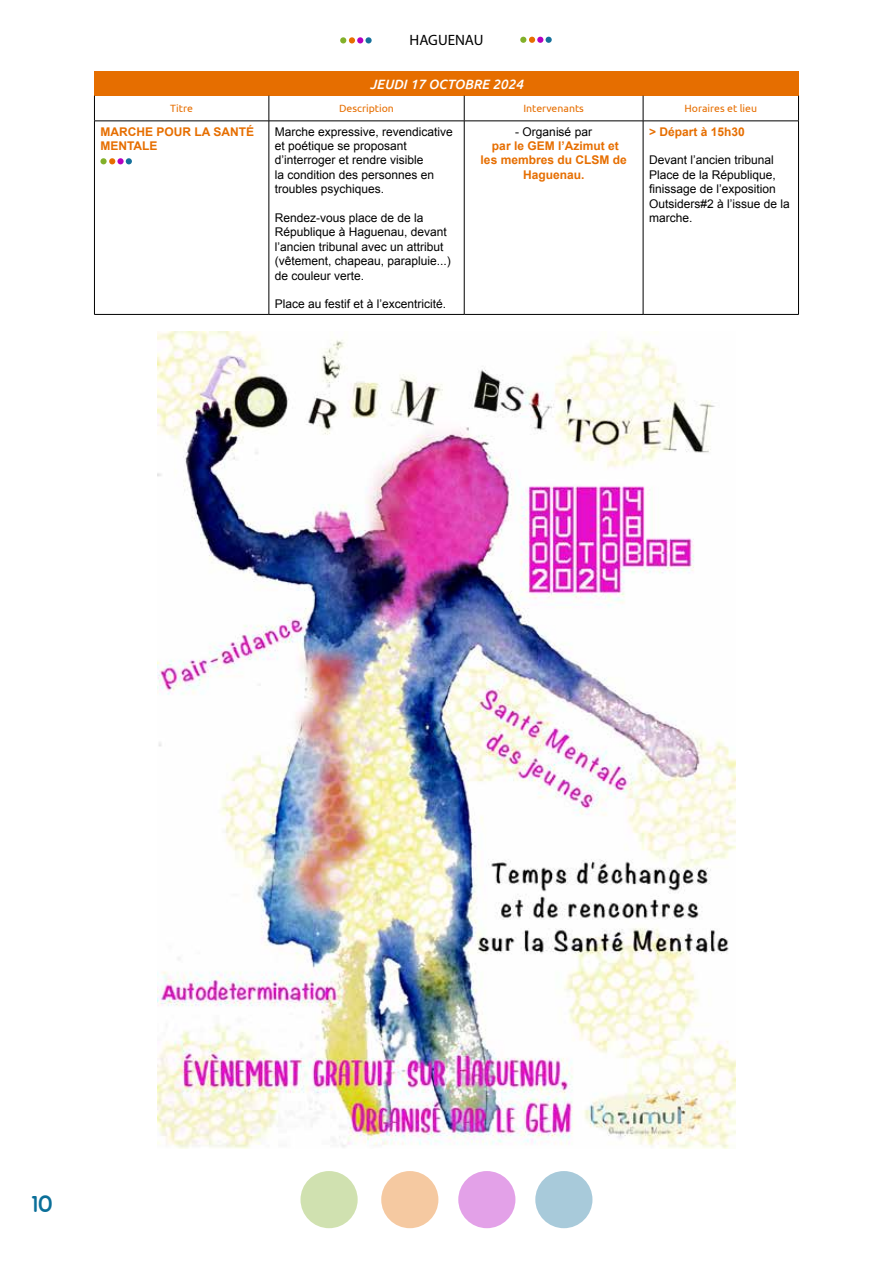
<style>
.page{position:relative;width:893px;height:1263px;background:#fff}
.page>*{position:absolute;margin:0;border:0;box-sizing:border-box;transform-origin:0 0}
.t1{font:24px "Ubuntu Title";color:#0a6f99}
.t2{font:15px "Myriad Pro";color:#000}
.t3{font:italic 500 13.5px "Ubuntu";color:#fff}
.t4{font:12px/14.4px "Arial";color:#000}
.t5{font:700 12px/14.4px "Arial";color:#e66e00}
.t6{font:10.5px "Ubuntu";color:#e66e00}
</style>
<div class="page">
<div style="left:300px;top:1171px;width:58px;height:57px;background:#d0e1b0;border-radius:50%"></div>
<div style="left:381px;top:1171px;width:57px;height:57px;background:#f5c9a1;border-radius:50%"></div>
<div style="left:458px;top:1171px;width:57px;height:57px;background:#e3a1e8;border-radius:50%"></div>
<div style="left:535px;top:1171px;width:57px;height:57px;background:#a8cada;border-radius:50%"></div>
<svg style="left:520px;top:37px;width:32px;height:6px"></svg>
<svg style="left:340px;top:37px;width:23px;height:6px"></svg>
<div style="left:365px;top:37px;width:7px;height:6px;background:#15709c;border-radius:50%"></div>
<div style="left:94px;top:71px;width:704px;height:25px;background:#e66e00"></div>
<svg style="left:94px;top:96px;width:1px;height:25px"></svg>
<hr style="left:94px;top:121px;width:175px;height:1px;background:#000">
<hr style="left:94px;top:121px;width:1px;height:193px;background:#000">
<hr style="left:464px;top:121px;width:179px;height:1px;background:#000">
<hr style="left:94px;top:314px;width:175px;height:1px;background:#000">
<hr style="left:464px;top:314px;width:179px;height:1px;background:#000">
<svg style="left:269px;top:96px;width:1px;height:25px"></svg>
<svg style="left:464px;top:96px;width:1px;height:25px"></svg>
<hr style="left:269px;top:121px;width:195px;height:1px;background:#000">
<hr style="left:269px;top:121px;width:1px;height:193px;background:#000">
<hr style="left:464px;top:121px;width:1px;height:193px;background:#000">
<hr style="left:269px;top:314px;width:195px;height:1px;background:#000">
<svg style="left:643px;top:96px;width:1px;height:25px"></svg>
<svg style="left:798px;top:96px;width:1px;height:25px"></svg>
<hr style="left:643px;top:121px;width:156px;height:1px;background:#000">
<hr style="left:643px;top:121px;width:1px;height:193px;background:#000">
<hr style="left:798px;top:121px;width:1px;height:193px;background:#000">
<hr style="left:643px;top:314px;width:156px;height:1px;background:#000">
<div style="left:100px;top:158px;width:7px;height:6px;background:#82b029;border-radius:50%"></div>
<svg style="left:109px;top:158px;width:6px;height:6px"></svg>
<div style="left:117px;top:158px;width:7px;height:6px;background:#b400c1;border-radius:50%"></div>
<svg style="left:126px;top:158px;width:6px;height:6px"></svg>
<img style="left:158px;top:332px;width:577px;height:816px">
<p class="t2" style="left:410px;top:31px;width:75px">HAGUENAU</p>
<p class="t3" style="left:370px;top:76px;width:155px">JEUDI 17 OCTOBRE 2024</p>
<p class="t6" style="left:170px;top:102px;width:24px">Titre</p>
<p class="t6" style="left:339px;top:102px;width:56px">Description</p>
<p class="t6" style="left:523px;top:102px;width:62px">Intervenants</p>
<p class="t6" style="left:684px;top:102px;width:74px">Horaires et lieu</p>
<p class="t5" style="left:100px;top:125px;width:155px">MARCHE POUR LA SANTÉ<br>MENTALE</p>
<p class="t4" style="left:275px;top:124px;width:180px">Marche expressive, revendicative et poétique se proposant d’interroger et rendre visible<br>la condition des personnes en troubles psychiques.</p>
<p class="t4" style="left:275px;top:211px;width:178px">Rendez-vous place de de la<br>République à Haguenau, devant l’ancien tribunal avec un attribut (vêtement, chapeau, parapluie...) de couleur verte.</p>
<p class="t4" style="left:275px;top:297px;width:173px">Place au festif et à l’excentricité.</p>
<p class="t4" style="left:515px;top:124px;width:78px">- Organisé par</p>
<p class="t5" style="left:481px;top:139px;width:148px;text-align:center">par le GEM l’Azimut et les membres du CLSM de<br>Haguenau.</p>
<p class="t5" style="left:649px;top:125px;width:97px">&gt; Départ à 15h30</p>
<p class="t4" style="left:649px;top:153px;width:142px">Devant l’ancien tribunal<br>Place de la République, finissage de l’exposition<br>Outsiders#2 à l’issue de la marche.</p>
<h1 class="t1" style="left:32px;top:1193px;width:22px">10</h1>
</div>
